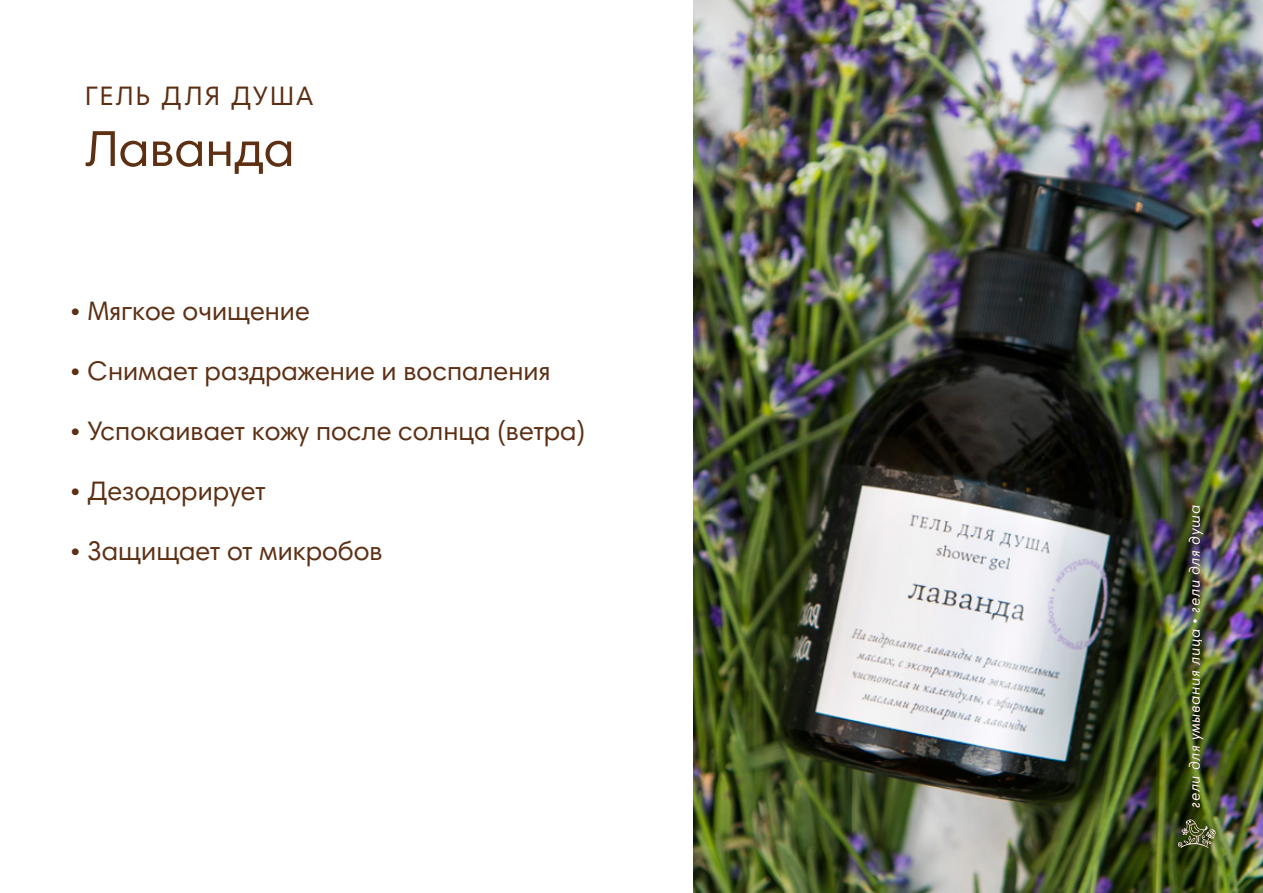
<style>
.page{position:relative;width:1263px;height:893px;background:#fff}
.page>*{position:absolute;margin:0;border:0;box-sizing:border-box;transform-origin:0 0}
.t1{font:51px "Harmonia Sans Pro Cyr";color:#5d2f13}
.t2{font:27px "Harmonia Sans Pro Cyr";color:#5d2f13}
.t3{font:27px "Harmonia Sans Pro Cyr";letter-spacing:.08em;color:#5d2f13}
.t4{font:italic 15px "Harmonia Sans Pro Cyr";letter-spacing:.06em;color:#fff}
</style>
<div class="page">
<img style="left:693px;top:0;width:570px;height:893px">
<svg style="left:1178px;top:819px;width:38px;height:29px"></svg>
<p class="t3" style="left:85px;top:79px;width:230px">ГЕЛЬ ДЛЯ ДУША</p>
<h1 class="t1" style="left:85px;top:117px;width:211px">Лаванда</h1>
<p class="t2" style="left:70px;top:293px;width:241px">• Мягкое очищение</p>
<p class="t2" style="left:70px;top:353px;width:482px">• Снимает раздражение и воспаления</p>
<p class="t2" style="left:70px;top:413px;width:517px">• Успокаивает кожу после солнца (ветра)</p>
<p class="t2" style="left:70px;top:473px;width:197px">• Дезодорирует</p>
<p class="t2" style="left:70px;top:533px;width:314px">• Защищает от микробов</p>
<p class="t4" style="left:1185px;top:808px;width:304px;rotate:-90deg">гели для умывания лица • гели для душа</p>
</div>
